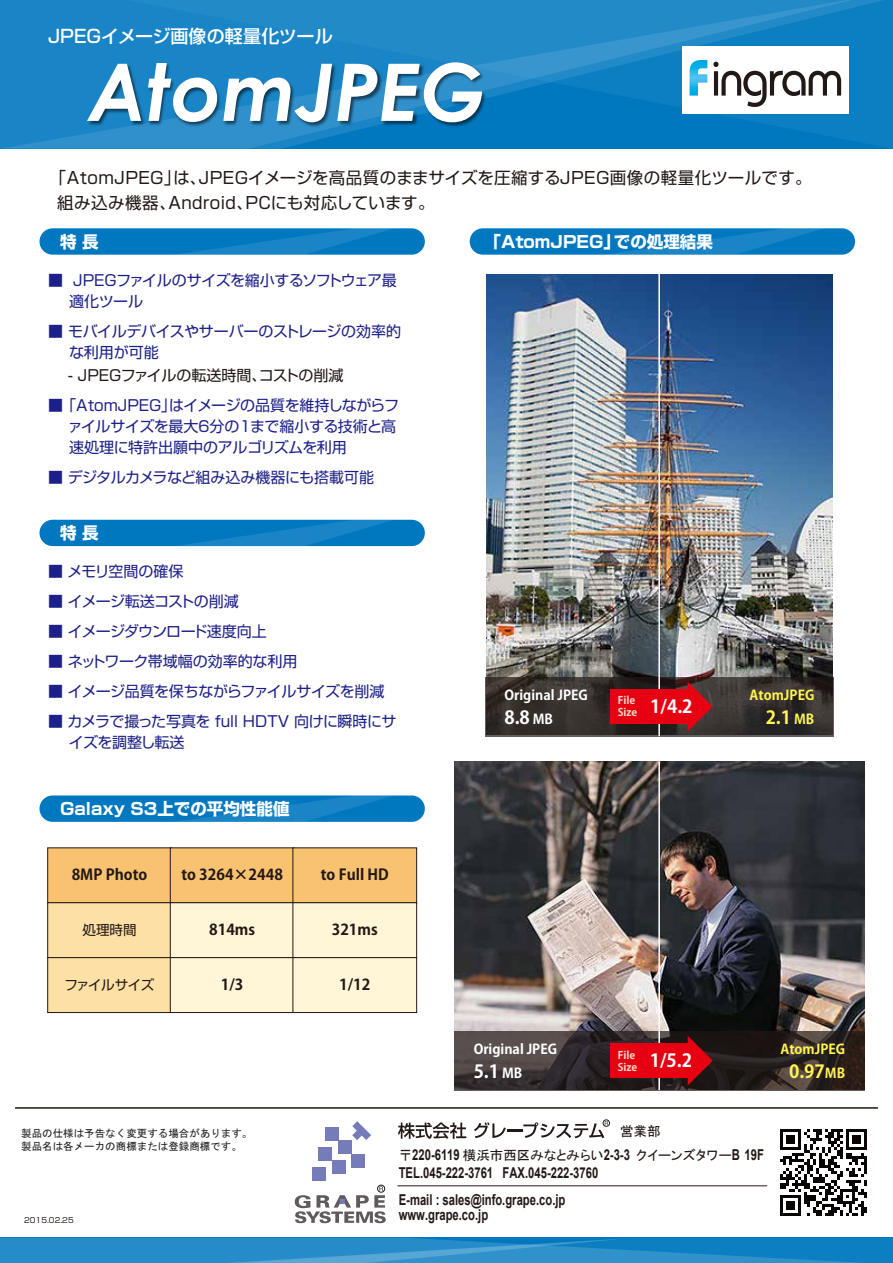
<style>
.page{position:relative;width:893px;height:1263px;background:#fff}
.page>*{position:absolute;margin:0;border:0;box-sizing:border-box;transform-origin:0 0}
.t1{font:italic 700 79.5px "Century Gothic";color:#fff}
.t2{font:700 18px "Koz Go Pr 6 N";color:#fff}
.t3{font:500 18px "Shin Go Pro";letter-spacing:.01em;color:#fff}
.t4{font:700 18px "Koz Go Pr 6 N";color:#fff452}
.t5{font:16.5px/25.5px "Shin Go Pro";letter-spacing:.03em;color:#221815}
.t6{font:700 16.5px "Shin Go Pro";color:#fff}
.t7{font:15px/21px "Shin Go Pro";letter-spacing:-.03em;color:#1d2088}
.t8{font:700 15px/27.8px "Arial";color:#221815;scale:.75 1}
.t9{font:700 15px "Koz Go Pro";color:#221815}
.t10{font:15px "Shin Go Pro";color:#221815}
.t11{font:15px "Shin Go Pro";letter-spacing:-.01em;color:#1d2088}
.t12{font:15px "Shin Go Pro";letter-spacing:-.055em;color:#1d2088}
.t13{font:15px "Shin Go Pro";color:#1d2088}
.t14{font:13.5px/23.4px "MS P Gothic";color:#221815}
.t15{font:700 13.5px "Koz Go Pr 6 N";color:#fff}
.t16{font:700 13.5px "Koz Go Pr 6 N";color:#fff452}
.t17{font:13.5px "Shin Go Pro";letter-spacing:-.03em;color:#221815}
.t18{font:10.5px/13.5px "MS Gothic";color:#221f20}
.t19{font:700 10.5px/12px "Koz Go Pr 6 N";color:#fbdac8}
.t20{font:7.5px "Shin Go Pro";color:#221815}
.s1{font-size:13.5px}
.s2{font-family:"Arial";font-weight:700;font-size:15px}
</style>
<div class="page">
<img style="left:486px;top:275px;width:346px;height:402px">
<img style="left:454px;top:761px;width:410px;height:270px">
<div style="left:39px;top:228px;width:386px;height:27px;background:#0078c0;border-radius:13px"></div>
<svg style="left:175px;top:228px;width:219px;height:27px"></svg>
<hr style="left:15px;top:1107px;width:862px;height:2px;background:#221815">
<div style="left:0;top:0;width:128px;height:149px;background:#1985c6"></div>
<svg style="left:128px;top:0;width:764px;height:149px;background:#1683c5"></svg>
<img style="left:86px;top:51px;width:408px;height:98px">
<svg style="left:0;top:1238px;width:892px;height:25px;background:#238ac8"></svg>
<div style="left:39px;top:520px;width:386px;height:26px;background:#0078c0;border-radius:13px"></div>
<svg style="left:178px;top:520px;width:214px;height:26px"></svg>
<div style="left:469px;top:228px;width:386px;height:27px;background:#0078c0;border-radius:13px"></div>
<svg style="left:604px;top:228px;width:220px;height:27px"></svg>
<div style="left:39px;top:795px;width:386px;height:27px;background:#0078c0;border-radius:13px"></div>
<svg style="left:175px;top:795px;width:219px;height:27px"></svg>
<svg style="left:485px;top:677px;width:349px;height:59px;background:#352f2c"></svg>
<hr style="left:658px;top:273px;width:2px;height:463px;background:#fff">
<svg style="left:687px;top:682px;width:25px;height:49px"></svg>
<div style="left:610px;top:689px;width:80px;height:35px;background:#e60012"></div>
<svg style="left:454px;top:1031px;width:410px;height:59px;background:#352c2b"></svg>
<hr style="left:658px;top:761px;width:2px;height:329px;background:#fff">
<svg style="left:687px;top:1036px;width:25px;height:49px"></svg>
<div style="left:610px;top:1043px;width:80px;height:35px;background:#e60012"></div>
<div style="left:47px;top:847px;width:125px;height:56px;background:#f9c270"></div>
<div style="left:170px;top:847px;width:124px;height:56px;background:#f9c270"></div>
<div style="left:292px;top:847px;width:125px;height:56px;background:#f9c270"></div>
<div style="left:47px;top:902px;width:125px;height:56px;background:#fde0a5;border:1px solid #221815"></div>
<div style="left:170px;top:902px;width:124px;height:56px;background:#fff5d7;border:1px solid #221815"></div>
<div style="left:292px;top:902px;width:125px;height:56px;background:#fff5d7;border:1px solid #221815"></div>
<div style="left:47px;top:957px;width:125px;height:56px;background:#fde0a5;border:1px solid #221815"></div>
<div style="left:170px;top:957px;width:124px;height:56px;background:#fff5d7;border:1px solid #221815"></div>
<div style="left:292px;top:957px;width:125px;height:56px;background:#fff5d7;border:1px solid #221815"></div>
<div style="left:682px;top:46px;width:166px;height:68px;background:#fff"></div>
<svg style="left:689px;top:60px;width:18px;height:36px"></svg>
<svg style="left:713px;top:62px;width:128px;height:45px"></svg>
<hr style="left:397px;top:1186px;width:370px;height:1px;background:#221815">
<svg style="left:398px;top:1122px;width:68px;height:17px"></svg>
<svg style="left:474px;top:1120px;width:135px;height:18px"></svg>
<div style="left:325px;top:1127px;width:13px;height:14px;background:#767cb9"></div>
<div style="left:318px;top:1147px;width:14px;height:14px;background:#767cb9"></div>
<div style="left:332px;top:1161px;width:13px;height:13px;background:#767cb9"></div>
<div style="left:338px;top:1141px;width:14px;height:13px;background:#767cb9"></div>
<div style="left:352px;top:1154px;width:13px;height:13px;background:#767cb9"></div>
<div style="left:312px;top:1167px;width:13px;height:13px;background:#767cb9"></div>
<svg style="left:352px;top:1121px;width:19px;height:19px"></svg>
<svg style="left:295px;top:1187px;width:91px;height:36px"></svg>
<div style="left:377px;top:1185px;width:8px;height:7px;border:1px solid #221815;border-radius:50%"></div>
<img style="left:780px;top:1129px;width:86px;height:86px">
<p class="t3" style="left:48px;top:21px;width:286px">JPEGイメージ画像の軽量化ツール</p>
<h1 class="t1" style="left:88px;top:32px;width:401px">AtomJPEG</h1>
<p class="t5" style="left:57px;top:163px;width:755px;text-indent:-8px">「AtomJPEG」は、JPEGイメージを高品質のままサイズを圧縮するJPEG画像の軽量化ツールです。組み込み機器、Android、PCにも対応しています。</p>
<p class="t6" style="left:60px;top:228px;width:40px">特 長</p>
<p class="t7" style="left:69px;top:268px;width:329px;text-indent:-21px">■ JPEGファイルのサイズを縮小するソフトウェア最適化ツール</p>
<p class="t7" style="left:69px;top:319px;width:334px;text-indent:-21px">■ モバイルデバイスやサーバーのストレージの効率的な利用が可能</p>
<p class="t10" style="left:68px;top:363px;width:277px">- JPEGファイルの転送時間、コストの削減</p>
<p class="t7" style="left:68px;top:393px;width:333px;text-indent:-20px">■ 「AtomJPEG」はイメージの品質を維持しながらファイルサイズを最大６分の１まで縮小する技術と高速処理に特許出願中のアルゴリズムを利用</p>
<p class="t7" style="left:48px;top:465px;width:327px">■ デジタルカメラなど組み込み機器にも搭載可能</p>
<p class="t6" style="left:60px;top:520px;width:40px">特 長</p>
<p class="t13" style="left:48px;top:559px;width:137px">■ メモリ空間の確保</p>
<p class="t7" style="left:48px;top:589px;width:192px">■ イメージ転送コストの削減</p>
<p class="t12" style="left:48px;top:619px;width:220px">■ イメージダウンロード速度向上</p>
<p class="t11" style="left:48px;top:649px;width:251px">■ ネットワーク帯域幅の効率的な利用</p>
<p class="t7" style="left:48px;top:679px;width:337px">■ イメージ品質を保ちながらファイルサイズを削減</p>
<p class="t7" style="left:69px;top:709px;width:329px;text-indent:-21px">■ カメラで撮った写真を full HDTV 向けに瞬時にサイズを調整し転送</p>
<p class="t6" style="left:60px;top:795px;width:231px">Galaxy S3上での平均性能値</p>
<p class="t9" style="left:72px;top:865px;width:77px">8MP Photo</p>
<p class="t9" style="left:181px;top:865px;width:103px">to 3264×2448</p>
<p class="t9" style="left:321px;top:865px;width:69px">to Full HD</p>
<p class="t17" style="left:83px;top:919px;width:56px">処理時間</p>
<p class="t9" style="left:209px;top:920px;width:47px">814ms</p>
<p class="t9" style="left:332px;top:920px;width:47px">321ms</p>
<p class="t17" style="left:64px;top:974px;width:91px">ファイルサイズ</p>
<p class="t9" style="left:221px;top:975px;width:24px">1/3</p>
<p class="t9" style="left:339px;top:975px;width:33px">1/12</p>
<p class="t6" style="left:484px;top:228px;width:230px">「AtomJPEG」での処理結果</p>
<p class="t15" style="left:504px;top:687px;width:85px">Original JPEG</p>
<p class="t2" style="left:504px;top:707px;width:50px">8.8 <span class="s1">MB</span></p>
<p class="t19" style="left:618px;top:695px;width:21px">File<br>Size</p>
<p class="t2" style="left:650px;top:697px;width:44px">1/4.2</p>
<p class="t16" style="left:749px;top:687px;width:66px">AtomJPEG</p>
<p class="t4" style="left:765px;top:707px;width:50px">2.1 <span class="s1">MB</span></p>
<p class="t15" style="left:473px;top:1041px;width:85px">Original JPEG</p>
<p class="t2" style="left:473px;top:1061px;width:50px">5.1 <span class="s1">MB</span></p>
<p class="t19" style="left:618px;top:1049px;width:21px">File<br>Size</p>
<p class="t2" style="left:649px;top:1051px;width:44px">1/5.2</p>
<p class="t16" style="left:780px;top:1041px;width:66px">AtomJPEG</p>
<p class="t4" style="left:789px;top:1061px;width:58px">0.97<span class="s1">MB</span></p>
<p class="t18" style="left:21px;top:1126px;width:232px">製品の仕様は予告なく変更する場合があります。製品名は各メーカの商標または登録商標です。</p>
<p class="t20" style="left:24px;top:1214px;width:51px">2015.02.25</p>
<p class="t14" style="left:399px;top:1120px;width:366px;text-indent:221px">営業部<br>〒<span class="s2">220-6119</span> 横浜市西区みなとみらい<span class="s2">2-3-3</span> クイーンズタワー<span class="s2">B 19F</span></p>
<p class="t8" style="left:399px;top:1159px;width:267px">TEL.045-222-3761 FAX.045-222-3760<br>E-mail : sales@info.grape.co.jp</p>
<p class="t8" style="left:399px;top:1202px;width:121px">www.grape.co.jp</p>
</div>
